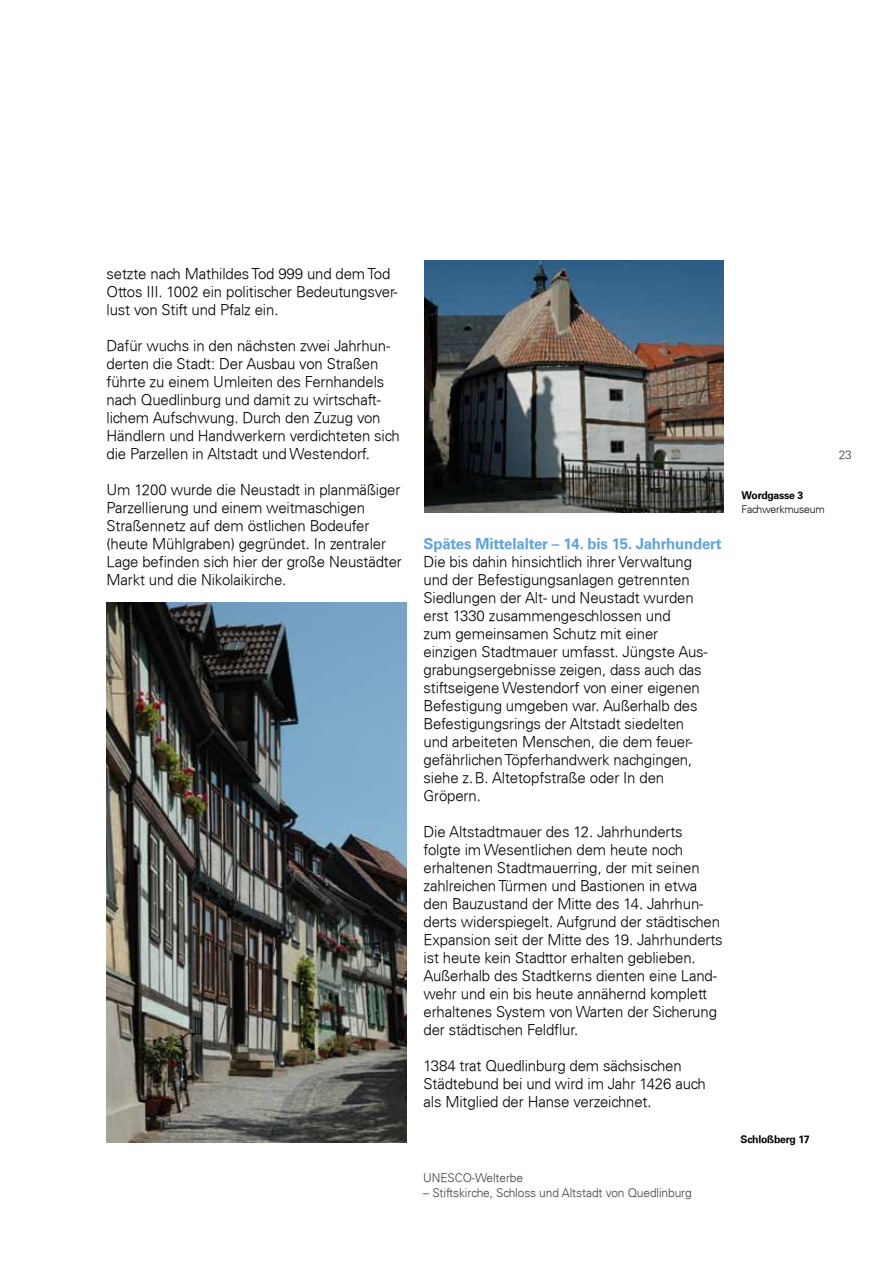
<style>
.page{position:relative;width:893px;height:1263px;background:#fff}
.page>*{position:absolute;margin:0;border:0;box-sizing:border-box;transform-origin:0 0}
.t1{font:300 15px/18px "Univers";letter-spacing:-.01em;color:#000}
.t2{font:700 15px "Univers";letter-spacing:-.01em;color:#60a3de}
.t3{font:300 12px "Univers";letter-spacing:-.01em;color:#414042}
.t4{font:700 10.5px "Univers";letter-spacing:-.02em;color:#000}
.t5{font:300 10.5px "Univers";letter-spacing:-.02em;color:#000}
</style>
<div class="page">
<img style="left:107px;top:603px;width:299px;height:540px">
<img style="left:425px;top:261px;width:298px;height:252px">
<p class="t1" style="left:107px;top:264px;width:293px">setzte nach Mathildes Tod 999 und dem Tod<br>Ottos III. 1002 ein politischer Bedeutungsver&shy;lust von Stift und Pfalz ein.</p>
<p class="t1" style="left:107px;top:336px;width:295px">Dafür wuchs in den nächsten zwei Jahrhun&shy;derten die Stadt: Der Ausbau von Straßen führte zu einem Umleiten des Fernhandels nach Quedlinburg und damit zu wirtschaft&shy;lichem Aufschwung. Durch den Zuzug von Händlern und Handwerkern verdichteten sich die Parzellen in Altstadt und Westendorf.</p>
<p class="t1" style="left:107px;top:480px;width:297px">Um 1200 wurde die Neustadt in planmäßiger Parzellierung und einem weitmaschigen Straßennetz auf dem östlichen Bodeufer (heute Mühlgraben) gegründet. In zentraler Lage befinden sich hier der große Neustädter Markt und die Nikolaikirche.</p>
<p class="t2" style="left:423px;top:534px;width:299px">Spätes Mittelalter – 14. bis 15. Jahrhundert</p>
<p class="t1" style="left:423px;top:552px;width:285px">Die bis dahin hinsichtlich ihrer Verwaltung und der Befestigungsanlagen getrennten Siedlungen der Alt- und Neustadt wurden erst 1330 zusammengeschlossen und<br>zum gemeinsamen Schutz mit einer einzigen Stadtmauer umfasst. Jüngste Aus&shy;grabungsergebnisse zeigen, dass auch das stiftseigene Westendorf von einer eigenen Befestigung umgeben war. Außerhalb des Befestigungsrings der Altstadt siedelten und arbeiteten Menschen, die dem feuer&shy;gefährlichen Töpferhandwerk nachgingen, siehe z.B. Altetopfstraße oder In den Gröpern.</p>
<p class="t1" style="left:423px;top:822px;width:301px">Die Altstadtmauer des 12. Jahrhunderts folgte im Wesentlichen dem heute noch erhaltenen Stadtmauerring, der mit seinen zahlreichen Türmen und Bastionen in etwa den Bauzustand der Mitte des 14. Jahrhun&shy;derts widerspiegelt. Aufgrund der städtischen Expansion seit der Mitte des 19. Jahrhunderts ist heute kein Stadttor erhalten geblieben.<br>Außerhalb des Stadtkerns dienten eine Land&shy;wehr und ein bis heute annähernd komplett erhaltenes System von Warten der Sicherung der städtischen Feldflur.</p>
<p class="t1" style="left:423px;top:1056px;width:284px">1384 trat Quedlinburg dem sächsischen<br>Städtebund bei und wird im Jahr 1426 auch als Mitglied der Hanse verzeichnet.</p>
<p class="t3" style="left:423px;top:1171px;width:101px">UNESCO-Welterbe</p>
<p class="t3" style="left:423px;top:1185px;width:270px">– Stiftskirche, Schloss und Altstadt von Quedlinburg</p>
<p class="t4" style="left:742px;top:489px;width:63px">Wordgasse 3</p>
<p class="t5" style="left:742px;top:502px;width:85px">Fachwerkmuseum</p>
<p class="t3" style="left:839px;top:447px;width:15px">23</p>
<p class="t4" style="left:740px;top:1133px;width:71px">Schloßberg 17</p>
</div>
